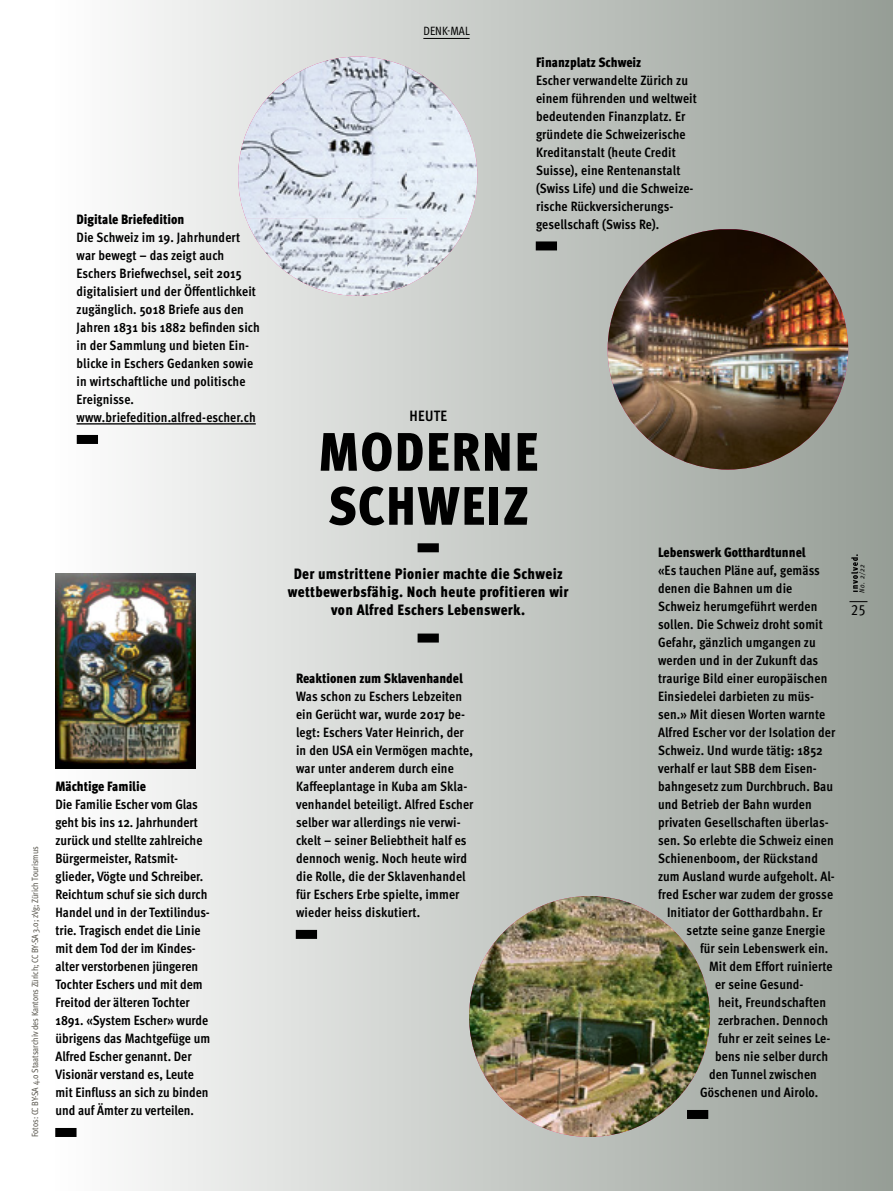
<style>
.page{position:relative;width:893px;height:1191px;background:#fff}
.page>*{position:absolute;margin:0;border:0;box-sizing:border-box;transform-origin:0 0}
.t1{font:900 condensed 54px/54px "Meta Pro";letter-spacing:.025em;color:#000}
.t2{font:900 condensed 15px/18px "Meta Pro";letter-spacing:.02em;color:#000;text-align:center}
.t3{font:700 condensed 15px "Meta Pro";letter-spacing:.025em;color:#000}
.t4{font:condensed 15px "Meta Pro";color:#000}
.t5{font:700 condensed 13.5px/18px "Meta Pro";letter-spacing:.005em;color:#000}
.t6{font:900 condensed 13.5px "Meta Pro";color:#000}
.t7{font:condensed 12px "Meta Pro";letter-spacing:.01em;color:#000}
.t8{font:condensed 9px "Meta Pro";letter-spacing:-.005em;color:#57544b}
.t9{font:italic condensed 7.35px "Meta Pro";color:#000}
</style>
<div class="page">
<div style="left:55px;top:0;width:838px;height:1191px;background:linear-gradient(to right,#fdfdfd,#969e96)"></div>
<img style="left:608px;top:229px;width:240px;height:240px;border-radius:118px">
<img style="left:238px;top:57px;width:169px;height:162px">
<img style="left:407px;top:67px;width:70px;height:218px">
<img style="left:246px;top:218px;width:161px;height:78px">
<img style="left:469px;top:896px;width:241px;height:241px;border-radius:120px">
<img style="left:55px;top:573px;width:141px;height:195px">
<div style="left:418px;top:543px;width:21px;height:9px;background:#000"></div>
<div style="left:418px;top:633px;width:21px;height:9px;background:#000"></div>
<hr style="left:77px;top:423px;width:179px;height:1px;background:#000">
<div style="left:77px;top:435px;width:21px;height:9px;background:#000"></div>
<div style="left:296px;top:930px;width:21px;height:9px;background:#000"></div>
<div style="left:536px;top:241px;width:21px;height:9px;background:#000"></div>
<div style="left:687px;top:1110px;width:21px;height:9px;background:#000"></div>
<div style="left:55px;top:1128px;width:22px;height:9px;background:#000"></div>
<svg style="left:849px;top:601px;width:18px;height:1px"></svg>
<hr style="left:423px;top:38px;width:47px;height:1px;background:#000">
<svg style="left:851px;top:554px;width:7px;height:38px"></svg>
<p class="t6" style="left:77px;top:209px;width:109px">Digitale Briefedition</p>
<p class="t5" style="left:77px;top:228px;width:185px">Die Schweiz im 19. Jahrhundert war bewegt – das zeigt auch<br>Eschers Briefwechsel, seit 2015 digitalisiert und der Öffentlichkeit zugänglich. 5018 Briefe aus den<br>Jahren 1831 bis 1882 befinden sich in der Sammlung und bieten Ein&shy;blicke in Eschers Gedanken sowie in wirtschaftliche und politische<br>Ereignisse. www.briefedition.alfred-escher.ch</p>
<p class="t8" style="left:28px;top:1137px;width:292px;rotate:-90deg">Fotos: CC BY-SA 4.0 Staatsarchiv des Kantons Zürich; CC BY-SA 3.0; zVg; Zürich Tourismus</p>
<p class="t6" style="left:55px;top:775px;width:92px">Mächtige Familie</p>
<p class="t5" style="left:55px;top:794px;width:156px">Die Familie Escher vom Glas geht bis ins 12. Jahrhundert zurück und stellte zahlreiche<br>Bürgermeister, Ratsmit&shy;glieder, Vögte und Schreiber.<br>Reichtum schuf sie sich durch<br>Handel und in der Textilindus&shy;trie. Tragisch endet die Linie mit dem Tod der im Kindes&shy;alter verstorbenen jüngeren<br>Tochter Eschers und mit dem<br>Freitod der älteren Tochter<br>1891. «System Escher» wurde übrigens das Machtgefüge um<br>Alfred Escher genannt. Der<br>Visionär verstand es, Leute mit Einfluss an sich zu binden und auf Ämter zu verteilen.</p>
<p class="t7" style="left:423px;top:21px;width:48px">DENK-MAL</p>
<p class="t6" style="left:536px;top:51px;width:107px">Finanzplatz Schweiz</p>
<p class="t5" style="left:536px;top:70px;width:162px">Escher verwandelte Zürich zu einem führenden und weltweit bedeutenden Finanzplatz. Er gründete die Schweizerische<br>Kreditanstalt (heute Credit<br>Suisse), eine Rentenanstalt (Swiss Life) und die Schweize&shy;rische Rückversicherungs&shy;gesellschaft (Swiss Re).</p>
<p class="t3" style="left:409px;top:404px;width:39px">HEUTE</p>
<h1 class="t1" style="left:318px;top:422px;width:221px">MODERNE<br>SCHWEIZ</h1>
<p class="t2" style="left:288px;top:564px;width:282px">Der umstrittene Pionier machte die Schweiz wettbewerbsfähig. Noch heute profitieren wir von Alfred Eschers Lebenswerk.</p>
<p class="t6" style="left:296px;top:667px;width:168px">Reaktionen zum Sklavenhandel</p>
<p class="t5" style="left:296px;top:686px;width:179px">Was schon zu Eschers Lebzeiten ein Gerücht war, wurde 2017 be&shy;legt: Eschers Vater Heinrich, der in den USA ein Vermögen machte, war unter anderem durch eine<br>Kaffeeplantage in Kuba am Skla&shy;venhandel beteiligt. Alfred Escher selber war allerdings nie verwi&shy;ckelt – seiner Beliebtheit half es dennoch wenig. Noch heute wird die Rolle, die der Sklavenhandel für Eschers Erbe spielte, immer wieder heiss diskutiert.</p>
<p class="t6" style="left:658px;top:541px;width:149px">Lebenswerk Gotthardtunnel</p>
<p class="t5" style="left:658px;top:560px;width:163px">«Es tauchen Pläne auf, gemäss</p>
<p class="t5" style="left:658px;top:578px;width:136px">denen die Bahnen um die</p>
<p class="t5" style="left:658px;top:596px;width:161px">Schweiz herumgeführt werden</p>
<p class="t5" style="left:658px;top:614px;width:166px">sollen. Die Schweiz droht somit</p>
<p class="t5" style="left:658px;top:632px;width:159px">Gefahr, gänzlich umgangen zu</p>
<p class="t5" style="left:658px;top:650px;width:162px">werden und in der Zukunft das</p>
<p class="t5" style="left:658px;top:668px;width:171px">traurige Bild einer europäischen</p>
<p class="t5" style="left:658px;top:686px;width:158px">Einsiedelei darbieten zu müs-</p>
<p class="t5" style="left:658px;top:704px;width:169px">sen.» Mit diesen Worten warnte</p>
<p class="t5" style="left:658px;top:722px;width:179px">Alfred Escher vor der Isolation der</p>
<p class="t5" style="left:658px;top:740px;width:166px">Schweiz. Und wurde tätig: 1852</p>
<p class="t5" style="left:658px;top:758px;width:160px">verhalf er laut SBB dem Eisen-</p>
<p class="t5" style="left:658px;top:776px;width:177px">bahngesetz zum Durchbruch. Bau</p>
<p class="t5" style="left:658px;top:794px;width:155px">und Betrieb der Bahn wurden</p>
<p class="t5" style="left:658px;top:812px;width:172px">privaten Gesellschaften überlas-</p>
<p class="t5" style="left:658px;top:830px;width:177px">sen. So erlebte die Schweiz einen</p>
<p class="t5" style="left:658px;top:848px;width:161px">Schienenboom, der Rückstand</p>
<p class="t5" style="left:658px;top:866px;width:178px">zum Ausland wurde aufgeholt. Al-</p>
<p class="t5" style="left:658px;top:884px;width:177px">fred Escher war zudem der grosse</p>
<p class="t5" style="left:667px;top:902px;width:157px">Initiator der Gotthardbahn. Er</p>
<p class="t5" style="left:686px;top:920px;width:140px">setzte seine ganze Energie</p>
<p class="t5" style="left:700px;top:938px;width:130px">für sein Lebenswerk ein.</p>
<p class="t5" style="left:709px;top:956px;width:125px">Mit dem Effort ruinierte</p>
<p class="t5" style="left:715px;top:974px;width:90px">er seine Gesund-</p>
<p class="t5" style="left:718px;top:992px;width:110px">heit, Freundschaften</p>
<p class="t5" style="left:718px;top:1010px;width:112px">zerbrachen. Dennoch</p>
<p class="t5" style="left:718px;top:1028px;width:114px">fuhr er zeit seines Le-</p>
<p class="t5" style="left:715px;top:1046px;width:115px">bens nie selber durch</p>
<p class="t5" style="left:709px;top:1064px;width:109px">den Tunnel zwischen</p>
<p class="t5" style="left:700px;top:1082px;width:120px">Göschenen und Airolo.</p>
<p class="t9" style="left:856px;top:592px;width:29px;rotate:-90deg">No. 2/22</p>
<p class="t4" style="left:851px;top:598px;width:16px">25</p>
</div>
